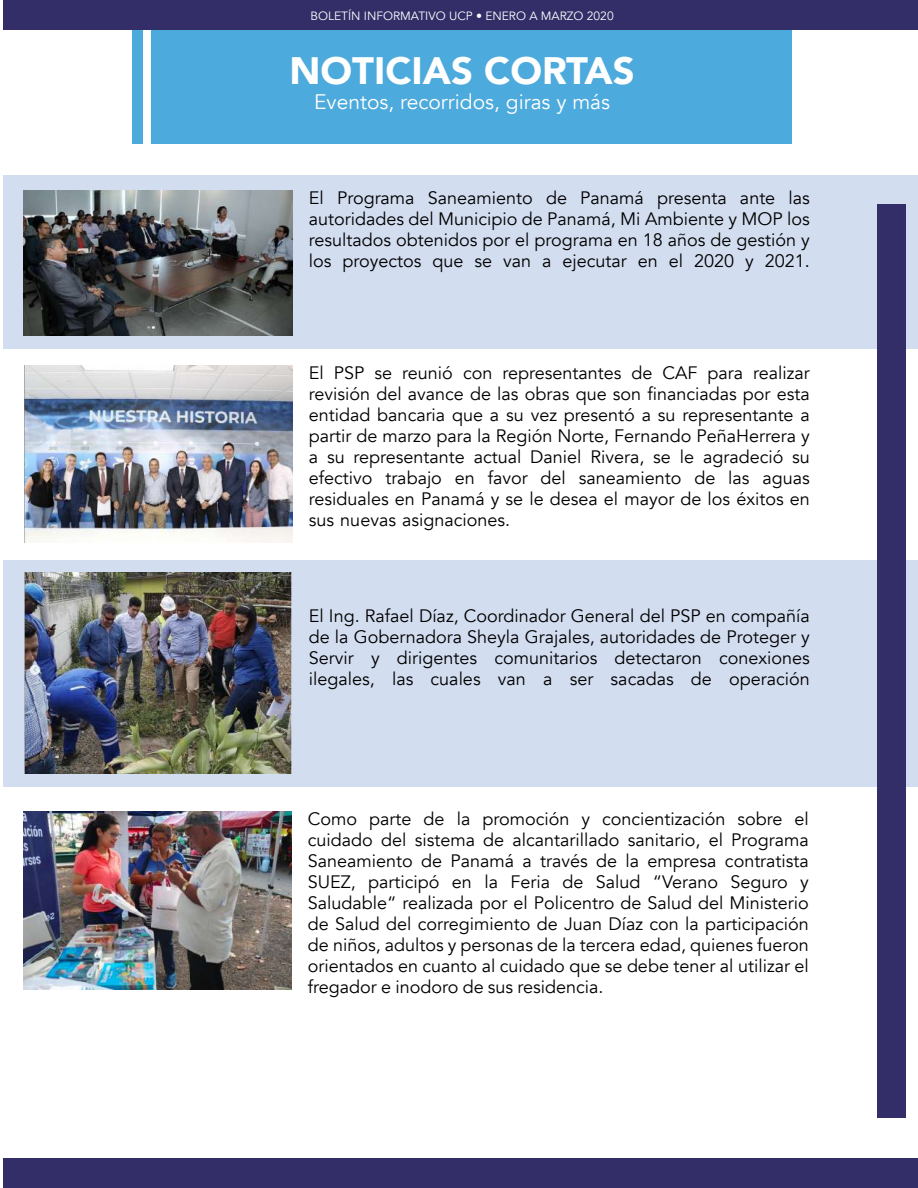
<style>
.page{position:relative;width:918px;height:1188px;background:#fff}
.page>*{position:absolute;margin:0;border:0;box-sizing:border-box;transform-origin:0 0}
.t1{font:900 38.1px "Avenir";color:#fff}
.t2{font:21px "Avenir";color:#fff}
.t3{font:18px/21px "Avenir";color:#000;text-align:justify}
.t4{font:12px "Avenir";color:#fff}
</style>
<div class="page">
<div style="left:151px;top:3px;width:641px;height:141px;background:#4daadd"></div>
<div style="left:133px;top:3px;width:10px;height:141px;background:#4daadd"></div>
<div style="left:3px;top:0;width:915px;height:30px;background:#342e68"></div>
<div style="left:3px;top:1158px;width:915px;height:30px;background:#342e68"></div>
<div style="left:3px;top:176px;width:915px;height:173px;background:#d3ddf0"></div>
<img style="left:24px;top:191px;width:268px;height:145px">
<img style="left:25px;top:365px;width:267px;height:178px">
<div style="left:3px;top:560px;width:915px;height:227px;background:#d3ddf0"></div>
<img style="left:25px;top:573px;width:266px;height:201px">
<div style="left:878px;top:204px;width:28px;height:914px;background:#342e68"></div>
<img style="left:24px;top:811px;width:267px;height:179px">
<p class="t4" style="left:311px;top:8px;width:305px">BOLETÍN INFORMATIVO UCP • ENERO A MARZO 2020</p>
<h1 class="t1" style="left:290px;top:38px;width:347px">NOTICIAS CORTAS</h1>
<p class="t2" style="left:314px;top:89px;width:297px">Eventos, recorridos, giras y más</p>
<p class="t3" style="left:309px;top:188px;width:503px">El Programa Saneamiento de Panamá presenta ante las autoridades del Municipio de Panamá, Mi Ambiente y MOP los resultados obtenidos por el programa en 18 años de gestión y los proyectos que se van a ejecutar en el 2020 y 2021.</p>
<p class="t3" style="left:309px;top:363px;width:503px">El PSP se reunió con representantes de CAF para realizar revisión del avance de las obras que son financiadas por esta entidad bancaria que a su vez presentó a su representante a partir de marzo para la Región Norte, Fernando PeñaHerrera y a su representante actual Daniel Rivera, se le agradeció su efectivo trabajo en favor del saneamiento de las aguas residuales en Panamá y se le desea el mayor de los éxitos en sus nuevas asignaciones.</p>
<p class="t3" style="left:309px;top:606px;width:503px">El Ing. Rafael Díaz, Coordinador General del PSP en compañía de la Gobernadora Sheyla Grajales, autoridades de Proteger y Servir y dirigentes comunitarios detectaron conexiones ilegales, las cuales van a ser sacadas de operación</p>
<p class="t3" style="left:308px;top:808px;width:503px">Como parte de la promoción y concientización sobre el cuidado del sistema de alcantarillado sanitario, el Programa Saneamiento de Panamá a través de la empresa contratista SUEZ, participó en la Feria de Salud “Verano Seguro y Saludable“ realizada por el Policentro de Salud del Ministerio de Salud del corregimiento de Juan Díaz con la participación de niños, adultos y personas de la tercera edad, quienes fueron orientados en cuanto al cuidado que se debe tener al utilizar el fregador e inodoro de sus residencia.</p>
</div>
